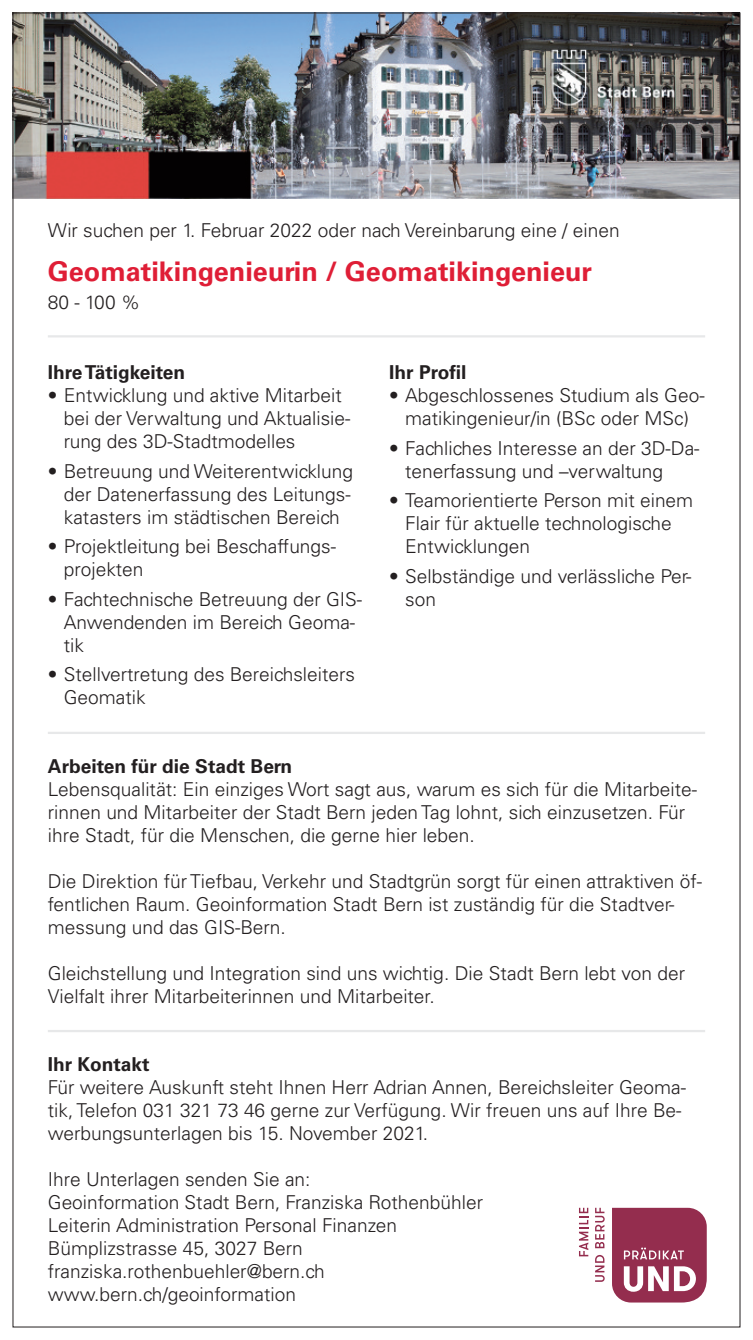
<style>
.page{position:relative;width:753px;height:1340px;background:#fff}
.page>*{position:absolute;margin:0;border:0;box-sizing:border-box;transform-origin:0 0}
.t1{font:700 27px "Univers LT Std";color:#df1e36}
.t2{font:300 19.12px/22.9px "Univers LT Std";color:#231f20}
.t3{font:700 19.12px "Univers LT Std";color:#231f20}
</style>
<div class="page">
<img style="left:15px;top:15px;width:723px;height:183px">
<hr style="left:48px;top:335px;width:657px;height:2px;background:#e7e8e9">
<hr style="left:48px;top:732px;width:657px;height:2px;background:#e7e8e9">
<hr style="left:48px;top:1030px;width:657px;height:2px;background:#e7e8e9">
<svg style="left:579px;top:1208px;width:9px;height:48px"></svg>
<svg style="left:595px;top:1255px;width:9px;height:27px"></svg>
<svg style="left:595px;top:1208px;width:9px;height:40px"></svg>
<svg style="left:612px;top:1208px;width:94px;height:94px"></svg>
<p class="t2" style="left:48px;top:221px;width:573px">Wir suchen per 1. Februar 2022 oder nach Vereinbarung eine / einen</p>
<h1 class="t1" style="left:48px;top:262px;width:545px">Geomatikingenieurin / Geomatikingenieur</h1>
<p class="t2" style="left:48px;top:292px;width:94px">80 - 100 %</p>
<p class="t3" style="left:48px;top:365px;width:139px">IhreTätigkeiten</p>
<p class="t2" style="left:64px;top:386px;width:288px;text-indent:-16px">• Entwicklung und aktive Mitarbeit bei der Verwaltung und Aktualisie&shy;rung des 3D-Stadtmodelles</p>
<p class="t2" style="left:64px;top:461px;width:291px;text-indent:-16px">• Betreuung und Weiterentwicklung der Datenerfassung des Leitungs&shy;katasters im städtischen Bereich</p>
<p class="t2" style="left:64px;top:537px;width:274px;text-indent:-16px">• Projektleitung bei Beschaffungs&shy;projekten</p>
<p class="t2" style="left:64px;top:589px;width:300px;text-indent:-16px">• Fachtechnische Betreuung der GIS-<br>Anwendenden im Bereich Geoma&shy;tik</p>
<p class="t2" style="left:64px;top:665px;width:293px;text-indent:-16px">• Stellvertretung des Bereichsleiters<br>Geomatik</p>
<p class="t3" style="left:389px;top:365px;width:79px">Ihr Profil</p>
<p class="t2" style="left:389px;top:386px;width:317px;text-align:center">• Abgeschlossenes Studium als Geo&shy;matikingenieur/in (BSc oder MSc)</p>
<p class="t2" style="left:405px;top:438px;width:296px;text-indent:-16px">• Fachliches Interesse an der 3D-Da&shy;tenerfassung und –verwaltung</p>
<p class="t2" style="left:405px;top:491px;width:289px;text-indent:-16px">• Teamorientierte Person mit einem<br>Flair für aktuelle technologische<br>Entwicklungen</p>
<p class="t2" style="left:405px;top:566px;width:288px;text-indent:-16px">• Selbständige und verlässliche Per&shy;son</p>
<p class="t3" style="left:48px;top:759px;width:246px">Arbeiten für die Stadt Bern</p>
<p class="t2" style="left:48px;top:779px;width:650px">Lebensqualität: Ein einziges Wort sagt aus, warum es sich für die Mitarbeite&shy;rinnen und Mitarbeiter der Stadt Bern jeden Tag lohnt, sich einzusetzen. Für ihre Stadt, für die Menschen, die gerne hier leben.</p>
<p class="t2" style="left:48px;top:871px;width:656px">Die Direktion für Tiefbau, Verkehr und Stadtgrün sorgt für einen attraktiven öf&shy;fentlichen Raum. Geoinformation Stadt Bern ist zuständig für die Stadtver&shy;messung und das GIS-Bern.</p>
<p class="t2" style="left:48px;top:963px;width:638px">Gleichstellung und Integration sind uns wichtig. Die Stadt Bern lebt von der<br>Vielfalt ihrer Mitarbeiterinnen und Mitarbeiter.</p>
<p class="t3" style="left:48px;top:1057px;width:103px">Ihr Kontakt</p>
<p class="t2" style="left:48px;top:1077px;width:639px">Für weitere Auskunft steht Ihnen Herr Adrian Annen, Bereichsleiter Geoma&shy;tik, Telefon 031 321 73 46 gerne zur Verfügung. Wir freuen uns auf Ihre Be&shy;werbungsunterlagen bis 15. November 2021.</p>
<p class="t2" style="left:48px;top:1169px;width:436px">Ihre Unterlagen senden Sie an:<br>Geoinformation Stadt Bern, Franziska Rothenbühler Leiterin Administration Personal Finanzen Bümplizstrasse 45, 3027 Bern franziska.rothenbuehler@bern.ch www.bern.ch/geoinformation</p>
</div>
